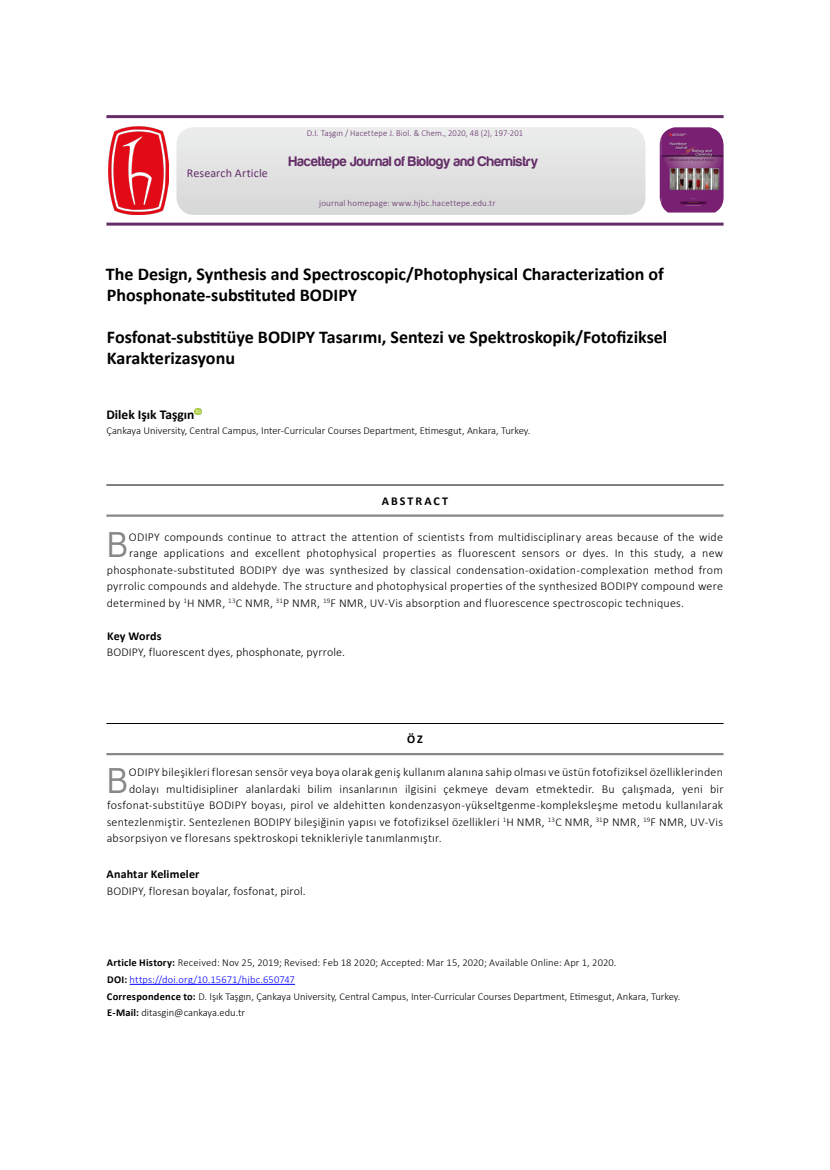
<style>
.page{position:relative;width:830px;height:1170px;background:#fff}
.page>*{position:absolute;margin:0;border:0;box-sizing:border-box;transform-origin:0 0}
.t1{font:300 35.55px "Interstate";color:#878787}
.t2{font:700 18px/21px "Calibri";color:#000}
.t3{font:14.25px "Harabara";letter-spacing:.015em;color:#642e68}
.t4{font:700 13.5px "Calibri";color:#000}
.t5{font:300 12px "Calibri";letter-spacing:.02em;color:#000}
.t6{font:700 12px "Calibri";letter-spacing:.015em;color:#000}
.t7{font:12px "Calibri";letter-spacing:.015em;color:#642e68}
.t8{font:700 12px "Calibri";letter-spacing:.17em;color:#000}
.t9{font:300 10.5px/16.5px "Calibri";color:#000}
.t10{font:300 9px "Calibri";letter-spacing:.02em;color:#642e68}
.s1{font-weight:700}
.s2{color:#00f}
</style>
<div class="page">
<svg style="left:194px;top:408px;width:7px;height:6px"></svg>
<hr style="left:106px;top:723px;width:617px;height:1px;background:#000">
<hr style="left:106px;top:753px;width:617px;height:2px;background:#878787">
<hr style="left:106px;top:484px;width:617px;height:1px;background:#000">
<hr style="left:106px;top:514px;width:617px;height:2px;background:#878787">
<hr style="left:129px;top:983px;width:166px;height:1px;background:#00f">
<img style="left:108px;top:127px;width:60px;height:88px">
<img style="left:659px;top:127px;width:64px;height:85px">
<hr style="left:106px;top:115px;width:617px;height:3px;background:#642e68">
<hr style="left:106px;top:222px;width:617px;height:3px;background:#642e68">
<p class="t7" style="left:187px;top:165px;width:83px">Research Article</p>
<p class="t10" style="left:307px;top:127px;width:218px">D.I. Taşgın / Hacettepe J. Biol. &amp; Chem., 2020, 48 (2), 197-201</p>
<p class="t3" style="left:289px;top:154px;width:251px">Hacettepe Journal of Biology and Chemistry</p>
<p class="t10" style="left:319px;top:198px;width:178px">journal homepage: www.hjbc.hacettepe.edu.tr</p>
<h2 class="t2" style="left:106px;top:263px;width:559px">The Design, Synthesis and Spectroscopic/Photophysical Characterization of<br>Phosphonate-substituted BODIPY</h2>
<h2 class="t2" style="left:107px;top:326px;width:561px">Fosfonat-substitüye BODIPY Tasarımı, Sentezi ve Spektroskopik/Fotofiziksel<br>Karakterizasyonu</h2>
<p class="t4" style="left:106px;top:405px;width:89px">Dilek Işık Taşgın</p>
<p class="t9" style="left:106px;top:422px;width:425px">Çankaya University, Central Campus, Inter-Curricular Courses Department, Etimesgut, Ankara, Turkey.</p>
<p class="t8" style="left:381px;top:492px;width:68px">ABSTRACT</p>
<h1 class="t1" style="left:106px;top:524px;width:24px">B</h1>
<p class="t5" style="left:129px;top:529px;width:595px">ODIPY compounds continue to attract the attention of scientists from multidisciplinary areas because of the wide</p>
<p class="t5" style="left:129px;top:546px;width:595px">range applications and excellent photophysical properties as fluorescent sensors or dyes. In this study, a new</p>
<p class="t5" style="left:107px;top:562px;width:617px">phosphonate-substituted BODIPY dye was synthesized by classical condensation-oxidation-complexation method from</p>
<p class="t5" style="left:107px;top:579px;width:617px">pyrrolic compounds and aldehyde. The structure and photophysical properties of the synthesized BODIPY compound were</p>
<p class="t5" style="left:107px;top:595px;width:578px">determined by <sup>1</sup>H NMR, <sup>13</sup>C NMR, <sup>31</sup>P NMR, <sup>19</sup>F NMR, UV-Vis absorption and fluorescence spectroscopic techniques.</p>
<p class="t6" style="left:107px;top:627px;width:56px">Key Words</p>
<p class="t5" style="left:107px;top:645px;width:239px">BODIPY, fluorescent dyes, phosphonate, pyrrole.</p>
<p class="t6" style="left:407px;top:730px;width:17px">ÖZ</p>
<h1 class="t1" style="left:106px;top:759px;width:24px">B</h1>
<p class="t5" style="left:129px;top:764px;width:595px">ODIPY bileşikleri floresan sensör veya boya olarak geniş kullanım alanına sahip olması ve üstün fotofiziksel özelliklerinden</p>
<p class="t5" style="left:129px;top:781px;width:596px">dolayı multidisipliner alanlardaki bilim insanlarının ilgisini çekmeye devam etmektedir. Bu çalışmada, yeni bir</p>
<p class="t5" style="left:107px;top:797px;width:617px">fosfonat-substitüye BODIPY boyası, pirol ve aldehitten kondenzasyon-yükseltgenme-kompleksleşme metodu kullanılarak</p>
<p class="t5" style="left:107px;top:814px;width:617px">sentezlenmiştir. Sentezlenen BODIPY bileşiğinin yapısı ve fotofiziksel özellikleri <sup>1</sup>H NMR, <sup>13</sup>C NMR, <sup>31</sup>P NMR, <sup>19</sup>F NMR, UV-Vis</p>
<p class="t5" style="left:107px;top:830px;width:336px">absorpsiyon ve floresans spektroskopi teknikleriyle tanımlanmıştır.</p>
<p class="t6" style="left:106px;top:865px;width:94px">Anahtar Kelimeler</p>
<p class="t5" style="left:107px;top:883px;width:200px">BODIPY, floresan boyalar, fosfonat, pirol.</p>
<p class="t9" style="left:107px;top:954px;width:574px"><span class="s1">Article History:</span> Received: Nov 25, 2019; Revised: Feb 18 2020; Accepted: Mar 15, 2020; Available Online: Apr 1, 2020.<br><span class="s1">DOI:</span> <span class="s2">https://doi.org/10.15671/hjbc.650747<br></span><span class="s1">Correspondence to:</span> D. Işık Taşgın, Çankaya University, Central Campus, Inter-Curricular Courses Department, Etimesgut, Ankara, Turkey.<br><span class="s1">E-Mail:</span> ditasgin@cankaya.edu.tr</p>
</div>
